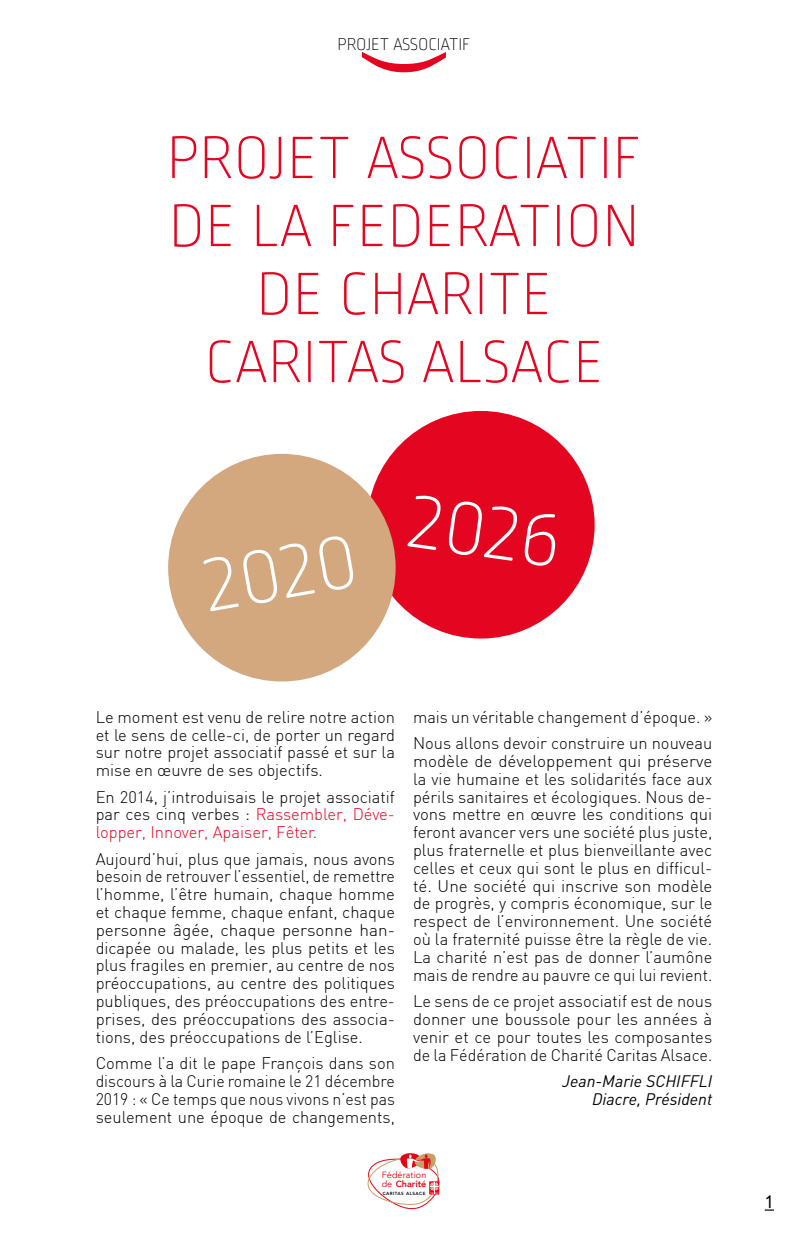
<style>
.page{position:relative;width:808px;height:1234px;background:#fff}
.page>*{position:absolute;margin:0;border:0;box-sizing:border-box;transform-origin:0 0}
.t1{font:200 63px/67.9px "Ropa Soft Pro";letter-spacing:.01em;color:#e40521;text-align:center}
.t2{font:200 18px "Ropa Soft Pro";color:#000}
.t3{font:18px "Gothic 720 BT Roman B";color:#000}
.t4{font:300 16.5px/17.9px "DIN";color:#000;text-align:justify}
.t5{font:300 16.5px/17.9px "DIN";color:#000;text-align:justify;scale:1.04 1}
.t6{font:italic 16.5px/17.9px "DIN Pro";color:#000;text-align:right}
.t7{font:9px/9.1px "Avenir LT";letter-spacing:.01em;color:#e30613}
.t8{font:800 4.5px "Avenir LT";letter-spacing:.1em;color:#000}
.s1{color:#e40521}
.s2{font-weight:800}
</style>
<div class="page">
<div style="left:367px;top:411px;width:228px;height:227px;background:#e40521;border-radius:50%"></div>
<svg style="left:407px;top:495px;width:149px;height:71px"></svg>
<div style="left:168px;top:454px;width:228px;height:227px;background:#d4a87e;border-radius:50%"></div>
<svg style="left:203px;top:536px;width:151px;height:75px"></svg>
<svg style="left:362px;top:52px;width:84px;height:20px"></svg>
<svg style="left:367px;top:1153px;width:73px;height:55px"></svg>
<p class="t2" style="left:338px;top:35px;width:134px">PROJET ASSOCIATIF</p>
<h1 class="t1" style="left:167px;top:128px;width:476px">PROJET ASSOCIATIF<br>DE LA FEDERATION<br>DE CHARITE<br>CARITAS ALSACE</h1>
<p class="t4" style="left:96px;top:707px;width:301px">Le moment est venu de relire notre action et le sens de celle-ci, de porter un regard sur notre projet associatif passé et sur la mise en œuvre de ses objectifs.</p>
<p class="t4" style="left:96px;top:787px;width:301px">En 2014, j’introduisais le projet associatif par ces cinq verbes : <span class="s1">Rassembler, Déve&shy;lopper, Innover, Apaiser, Fêter.</span></p>
<p class="t4" style="left:96px;top:849px;width:301px">Aujourd’hui, plus que jamais, nous avons besoin de retrouver l’essentiel, de remettre l’homme, l’être humain, chaque homme et chaque femme, chaque enfant, chaque personne âgée, chaque personne han&shy;dicapée ou malade, les plus petits et les plus fragiles en premier, au centre de nos préoccupations, au centre des politiques publiques, des préoccupations des entre&shy;prises, des préoccupations des associa&shy;tions, des préoccupations de l’Eglise.</p>
<p class="t4" style="left:96px;top:1053px;width:301px">Comme l’a dit le pape François dans son discours à la Curie romaine le 21 décembre 2019 : « Ce temps que nous vivons n’est pas seulement une époque de changements,</p>
<p class="t4" style="left:413px;top:703px;width:301px;line-height:26.2px">mais un véritable changement d’époque. »<br>Nous allons devoir construire un nouveau</p>
<p class="t5" style="left:413px;top:751px;width:289px">modèle de développement qui préserve la vie humaine et les solidarités face aux périls sanitaires et écologiques. Nous de&shy;vons mettre en œuvre les conditions qui feront avancer vers une société plus juste, plus fraternelle et plus bienveillante avec celles et ceux qui sont le plus en difficul&shy;té. Une société qui inscrive son modèle de progrès, y compris économique, sur le respect de l’environnement. Une société où la fraternité puisse être la règle de vie.<br>La charité n’est pas de donner l’aumône mais de rendre au pauvre ce qui lui revient.</p>
<p class="t4" style="left:413px;top:991px;width:301px">Le sens de ce projet associatif est de nous donner une boussole pour les années à venir et ce pour toutes les composantes de la Fédération de Charité Caritas Alsace.</p>
<p class="t6" style="left:562px;top:1070px;width:151px">Jean-Marie SCHIFFLI<br>Diacre, Président</p>
<p class="t7" style="left:382px;top:1170px;width:46px">Fédération de <span class="s2">Charité</span></p>
<p class="t8" style="left:383px;top:1190px;width:44px">CARITAS ALSACE</p>
<p class="t3" style="left:765px;top:1190px;width:11px">1</p>
</div>
